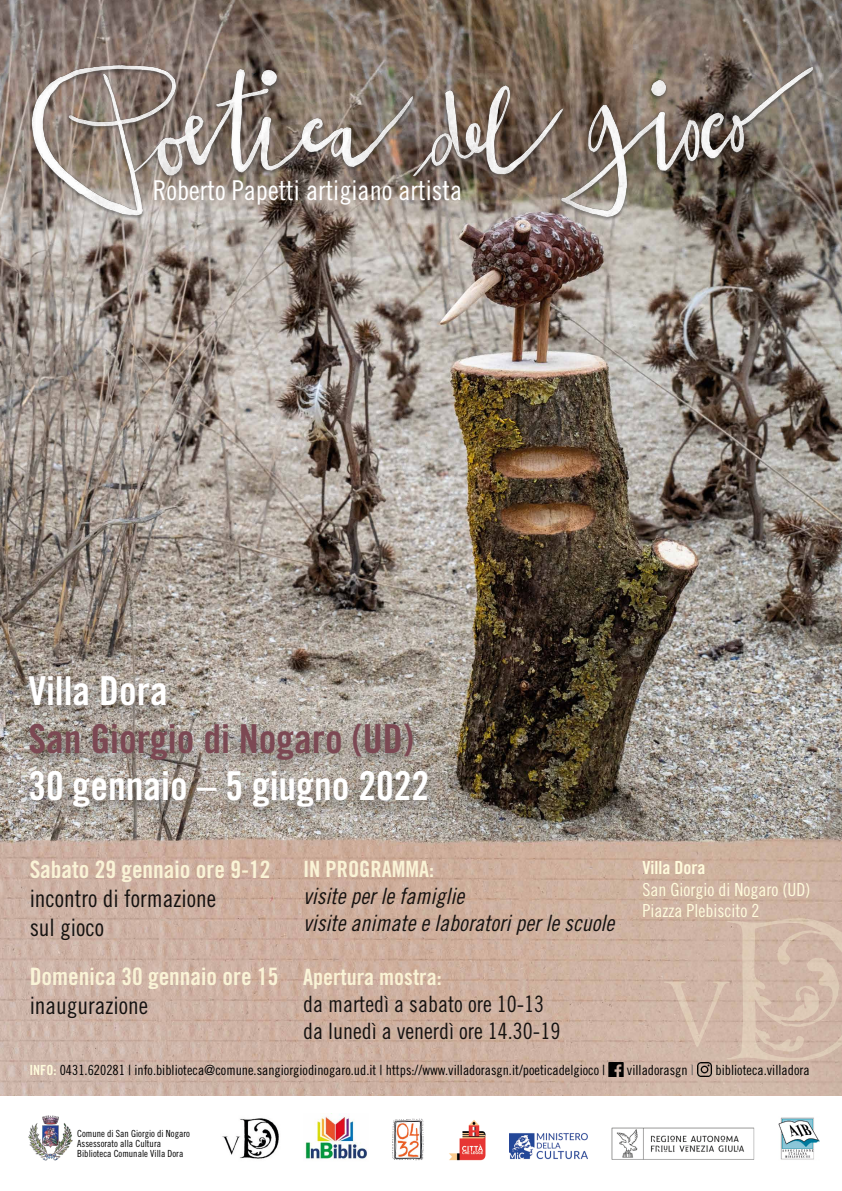
<style>
.page{position:relative;width:842px;height:1191px;background:#fff}
.page>*{position:absolute;margin:0;border:0;box-sizing:border-box;transform-origin:0 0}
.t1{font:39.9px "Trade Gothic Bold Cond Twenty";color:#fff}
.t2{font:39.9px "Trade Gothic Bold Cond Twenty";color:#7c4853}
.t3{font:27.3px "Trade Gothic Cond Eighteen";color:#fff}
.t4{font:24px "Trade Gothic Bold Cond Twenty";color:#fffbdc}
.t5{font:24px/28.8px "Trade Gothic Cond Eighteen";color:#000}
.t6{font:22.5px/27px "Trade Gothic Cond Eighteen Obl";color:#000}
.t7{font:22.5px/27px "Trade Gothic Cond Eighteen";color:#000}
.t8{font:22.5px "Trade Gothic Bold Cond Twenty";color:#fffbdc}
.t9{font:18px/21.6px "Trade Gothic Cond Eighteen";color:#fffbdc}
.t10{font:18px "Trade Gothic Bold Cond Twenty";color:#fffbdc}
.t11{font:14px "Trade Gothic Cond Eighteen";color:#000}
.t12{font:9.8px/9.8px "Trade Gothic LT Std Cn 18";color:#000}
.s1{font-family:"Trade Gothic Bold Cond Twenty";color:#fffbdc}
.s2{color:#646363}
</style>
<div class="page">
<img style="left:0;top:0;width:842px;height:1095px">
<svg style="left:664px;top:918px;width:178px;height:144px;background:#d2b8a8"></svg>
<div style="left:15px;top:669px;width:426px;height:159px;background:#000;opacity:.38"></div>
<img style="left:15px;top:45px;width:816px;height:192px">
<img style="left:608px;top:1063px;width:16px;height:13px">
<img style="left:698px;top:1062px;width:14px;height:15px">
<img style="left:305px;top:1113px;width:62px;height:47px">
<img style="left:392px;top:1118px;width:32px;height:42px">
<img style="left:449px;top:1120px;width:37px;height:40px">
<img style="left:222px;top:1118px;width:57px;height:41px">
<img style="left:779px;top:1117px;width:40px;height:43px">
<img style="left:510px;top:1133px;width:77px;height:27px">
<img style="left:28px;top:1115px;width:45px;height:46px">
<img style="left:611px;top:1127px;width:144px;height:33px">
<h2 class="t3" style="left:153px;top:174px;width:311px">Roberto Papetti artigiano artista</h2>
<h1 class="t1" style="left:28px;top:666px;width:141px">Villa Dora</h1>
<h1 class="t2" style="left:28px;top:714px;width:387px">San Giorgio di Nogaro (UD)</h1>
<h1 class="t1" style="left:28px;top:762px;width:402px">30 gennaio – 5 giugno 2022</h1>
<h3 class="t4" style="left:29px;top:855px;width:243px">Sabato 29 gennaio ore 9-12</h3>
<h3 class="t5" style="left:29px;top:884px;width:188px">incontro di formazione sul gioco</h3>
<h3 class="t4" style="left:29px;top:962px;width:251px">Domenica 30 gennaio ore 15</h3>
<h3 class="t5" style="left:29px;top:990px;width:120px">inaugurazione</h3>
<h3 class="t8" style="left:303px;top:855px;width:133px">IN PROGRAMMA:</h3>
<h3 class="t6" style="left:303px;top:882px;width:313px">visite per le famiglie<br>visite animate e laboratori per le scuole</h3>
<h3 class="t8" style="left:303px;top:963px;width:140px">Apertura mostra:</h3>
<h3 class="t7" style="left:303px;top:990px;width:259px">da martedì a sabato ore 10-13 da lunedì a venerdì ore 14.30-19</h3>
<p class="t10" style="left:643px;top:856px;width:64px">Villa Dora</p>
<p class="t9" style="left:643px;top:878px;width:169px">San Giorgio di Nogaro (UD)<br>Piazza Plebiscito 2</p>
<p class="t11" style="left:29px;top:1061px;width:577px"><span class="s1">INFO:</span> 0431.620281 | info.biblioteca@comune.sangiorgiodinogaro.ud.it | https://www.villadorasgn.it/poeticadelgioco |</p>
<p class="t11" style="left:627px;top:1061px;width:68px">villadorasgn <span class="s2">|</span></p>
<p class="t11" style="left:715px;top:1061px;width:96px">biblioteca.villadora</p>
<p class="t12" style="left:77px;top:1128px;width:114px">Comune di San Giorgio di Nogaro<br>Assessorato alla Cultura<br>Biblioteca Comunale Villa Dora</p>
</div>
